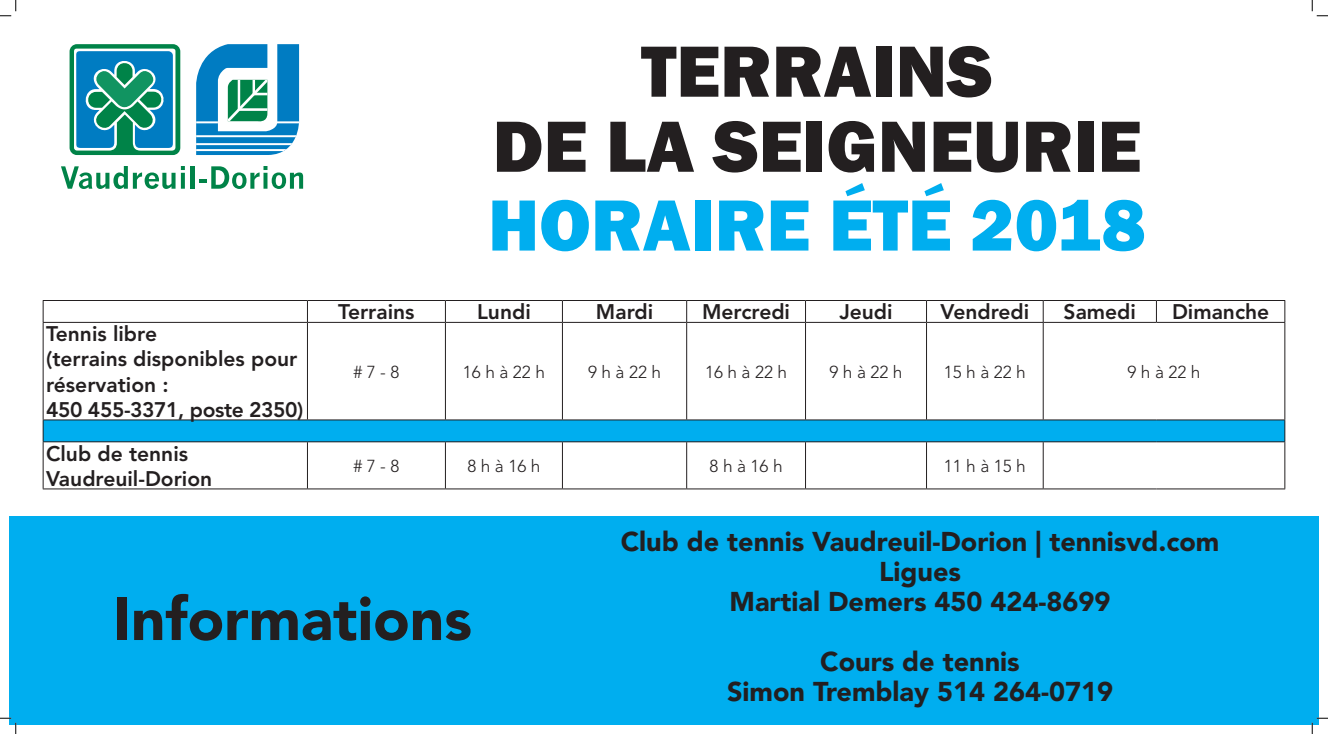
<style>
.page{position:relative;width:1328px;height:734px;background:#fff}
.page>*{position:absolute;margin:0;border:0;box-sizing:border-box;transform-origin:0 0}
.t1{font:800 75px/75px "Franklin Gothic";color:#231f20;text-align:center}
.t2{font:800 75px "Franklin Gothic";color:#00aeef}
.t3{font:900 60px "Avenir LT Std";color:#231f20}
.t4{font:900 27px/30px "Avenir LT Std";color:#231f20;text-align:center}
.t5{font:800 21px/25.2px "Avenir LT Std";color:#231f20}
.t6{font:300 17.25px "Avenir LT Std";color:#231f20}
</style>
<div class="page">
<div style="left:9px;top:516px;width:1309px;height:208px;background:#00aeef"></div>
<svg style="left:61px;top:166px;width:114px;height:23px"></svg>
<svg style="left:181px;top:166px;width:4px;height:23px"></svg>
<hr style="left:191px;top:166px;width:4px;height:23px;background:#008348">
<svg style="left:199px;top:166px;width:104px;height:23px"></svg>
<div style="left:70px;top:44px;width:110px;height:111px;background:#008348;border-radius:7px"></div>
<svg style="left:74px;top:49px;width:102px;height:102px"></svg>
<svg style="left:196px;top:44px;width:103px;height:111px"></svg>
<div style="left:43px;top:420px;width:1241px;height:22px;background:#00aeef"></div>
<hr style="left:43px;top:300px;width:264px;height:1px;background:#231f20">
<svg style="left:43px;top:301px;width:1px;height:21px"></svg>
<hr style="left:307px;top:300px;width:138px;height:1px;background:#231f20">
<svg style="left:307px;top:301px;width:1px;height:21px"></svg>
<hr style="left:445px;top:300px;width:117px;height:1px;background:#231f20">
<svg style="left:445px;top:301px;width:1px;height:21px"></svg>
<hr style="left:562px;top:300px;width:124px;height:1px;background:#231f20">
<svg style="left:562px;top:301px;width:1px;height:21px"></svg>
<hr style="left:686px;top:300px;width:119px;height:1px;background:#231f20">
<svg style="left:686px;top:301px;width:1px;height:21px"></svg>
<hr style="left:805px;top:300px;width:121px;height:1px;background:#231f20">
<svg style="left:805px;top:301px;width:1px;height:21px"></svg>
<hr style="left:926px;top:300px;width:117px;height:1px;background:#231f20">
<svg style="left:926px;top:301px;width:1px;height:21px"></svg>
<hr style="left:1043px;top:300px;width:113px;height:1px;background:#231f20">
<svg style="left:1042px;top:301px;width:1px;height:21px"></svg>
<hr style="left:1156px;top:300px;width:129px;height:1px;background:#231f20">
<svg style="left:1156px;top:301px;width:1px;height:21px"></svg>
<svg style="left:1284px;top:301px;width:1px;height:21px"></svg>
<hr style="left:43px;top:322px;width:264px;height:1px;background:#231f20">
<hr style="left:43px;top:323px;width:1px;height:96px;background:#231f20">
<hr style="left:307px;top:322px;width:138px;height:1px;background:#231f20">
<hr style="left:307px;top:323px;width:1px;height:96px;background:#231f20">
<hr style="left:445px;top:322px;width:117px;height:1px;background:#231f20">
<hr style="left:445px;top:323px;width:1px;height:96px;background:#231f20">
<hr style="left:562px;top:322px;width:124px;height:1px;background:#231f20">
<hr style="left:562px;top:323px;width:1px;height:96px;background:#231f20">
<hr style="left:686px;top:322px;width:119px;height:1px;background:#231f20">
<hr style="left:686px;top:323px;width:1px;height:96px;background:#231f20">
<hr style="left:805px;top:322px;width:121px;height:1px;background:#231f20">
<hr style="left:805px;top:323px;width:1px;height:96px;background:#231f20">
<hr style="left:926px;top:322px;width:117px;height:1px;background:#231f20">
<hr style="left:926px;top:323px;width:1px;height:96px;background:#231f20">
<hr style="left:1043px;top:322px;width:113px;height:1px;background:#231f20">
<hr style="left:1042px;top:323px;width:1px;height:96px;background:#231f20">
<hr style="left:1156px;top:322px;width:129px;height:1px;background:#231f20">
<hr style="left:1284px;top:323px;width:1px;height:96px;background:#231f20">
<hr style="left:43px;top:419px;width:264px;height:1px;background:#231f20">
<svg style="left:43px;top:420px;width:1px;height:21px"></svg>
<hr style="left:307px;top:419px;width:138px;height:1px;background:#231f20">
<hr style="left:445px;top:419px;width:117px;height:1px;background:#231f20">
<hr style="left:562px;top:419px;width:124px;height:1px;background:#231f20">
<hr style="left:686px;top:419px;width:119px;height:1px;background:#231f20">
<hr style="left:805px;top:419px;width:121px;height:1px;background:#231f20">
<hr style="left:926px;top:419px;width:117px;height:1px;background:#231f20">
<hr style="left:1043px;top:419px;width:113px;height:1px;background:#231f20">
<hr style="left:1156px;top:419px;width:129px;height:1px;background:#231f20">
<svg style="left:1284px;top:420px;width:1px;height:21px"></svg>
<hr style="left:43px;top:441px;width:264px;height:1px;background:#231f20">
<hr style="left:43px;top:442px;width:1px;height:46px;background:#231f20">
<hr style="left:307px;top:441px;width:138px;height:1px;background:#231f20">
<hr style="left:307px;top:442px;width:1px;height:46px;background:#231f20">
<hr style="left:445px;top:441px;width:117px;height:1px;background:#231f20">
<hr style="left:445px;top:442px;width:1px;height:46px;background:#231f20">
<hr style="left:562px;top:441px;width:124px;height:1px;background:#231f20">
<hr style="left:562px;top:442px;width:1px;height:46px;background:#231f20">
<hr style="left:686px;top:441px;width:119px;height:1px;background:#231f20">
<hr style="left:686px;top:442px;width:1px;height:46px;background:#231f20">
<hr style="left:805px;top:441px;width:121px;height:1px;background:#231f20">
<hr style="left:805px;top:442px;width:1px;height:46px;background:#231f20">
<hr style="left:926px;top:441px;width:117px;height:1px;background:#231f20">
<hr style="left:926px;top:442px;width:1px;height:46px;background:#231f20">
<hr style="left:1043px;top:441px;width:113px;height:1px;background:#231f20">
<hr style="left:1042px;top:442px;width:1px;height:46px;background:#231f20">
<hr style="left:1156px;top:441px;width:129px;height:1px;background:#231f20">
<hr style="left:1284px;top:442px;width:1px;height:46px;background:#231f20">
<hr style="left:43px;top:488px;width:264px;height:1px;background:#231f20">
<hr style="left:307px;top:488px;width:138px;height:1px;background:#231f20">
<hr style="left:445px;top:488px;width:117px;height:1px;background:#231f20">
<hr style="left:562px;top:488px;width:124px;height:1px;background:#231f20">
<hr style="left:686px;top:488px;width:119px;height:1px;background:#231f20">
<hr style="left:805px;top:488px;width:121px;height:1px;background:#231f20">
<hr style="left:926px;top:488px;width:117px;height:1px;background:#231f20">
<hr style="left:1043px;top:488px;width:113px;height:1px;background:#231f20">
<hr style="left:1156px;top:488px;width:129px;height:1px;background:#231f20">
<svg style="left:0;top:0;width:17px;height:17px"></svg>
<svg style="left:0;top:717px;width:17px;height:17px"></svg>
<svg style="left:1311px;top:0;width:17px;height:17px"></svg>
<svg style="left:1311px;top:717px;width:17px;height:17px"></svg>
<p class="t1" style="left:492px;top:34px;width:650px">TERRAINS<br>DE LA SEIGNEURIE</p>
<p class="t2" style="left:488px;top:177px;width:659px">HORAIRE ÉTÉ 2018</p>
<p class="t5" style="left:46px;top:321px;width:112px">Tennis libre</p>
<p class="t5" style="left:46px;top:346px;width:259px">(terrains disponibles pour réservation :<br>450 455-3371, poste 2350)</p>
<p class="t5" style="left:46px;top:441px;width:168px">Club de tennis<br>Vaudreuil-Dorion</p>
<p class="t5" style="left:338px;top:299px;width:78px">Terrains</p>
<p class="t5" style="left:477px;top:299px;width:55px">Lundi</p>
<p class="t5" style="left:596px;top:299px;width:59px">Mardi</p>
<p class="t5" style="left:702px;top:299px;width:89px">Mercredi</p>
<p class="t5" style="left:839px;top:299px;width:55px">Jeudi</p>
<p class="t5" style="left:940px;top:299px;width:90px">Vendredi</p>
<p class="t5" style="left:1063px;top:299px;width:74px">Samedi</p>
<p class="t5" style="left:1172px;top:299px;width:99px">Dimanche</p>
<p class="t6" style="left:353px;top:361px;width:48px"># 7 - 8</p>
<p class="t6" style="left:463px;top:361px;width:83px">16 h à 22 h</p>
<p class="t6" style="left:588px;top:361px;width:74px">9 h à 22 h</p>
<p class="t6" style="left:705px;top:361px;width:83px">16 h à 22 h</p>
<p class="t6" style="left:829px;top:361px;width:74px">9 h à 22 h</p>
<p class="t6" style="left:944px;top:361px;width:83px">15 h à 22 h</p>
<p class="t6" style="left:1127px;top:361px;width:74px">9 h à 22 h</p>
<p class="t6" style="left:353px;top:456px;width:48px"># 7 - 8</p>
<p class="t6" style="left:467px;top:456px;width:74px">8 h à 16 h</p>
<p class="t6" style="left:709px;top:456px;width:74px">8 h à 16 h</p>
<p class="t6" style="left:944px;top:456px;width:83px">11 h à 15 h</p>
<p class="t3" style="left:113px;top:582px;width:360px">Informations</p>
<p class="t4" style="left:620px;top:526px;width:600px">Club de tennis Vaudreuil-Dorion | tennisvd.com<br>Ligues</p>
<p class="t4" style="left:729px;top:586px;width:382px">Martial Demers 450 424-8699</p>
<p class="t4" style="left:820px;top:646px;width:201px">Cours de tennis</p>
<p class="t4" style="left:727px;top:676px;width:387px">Simon Tremblay 514 264-0719</p>
</div>
